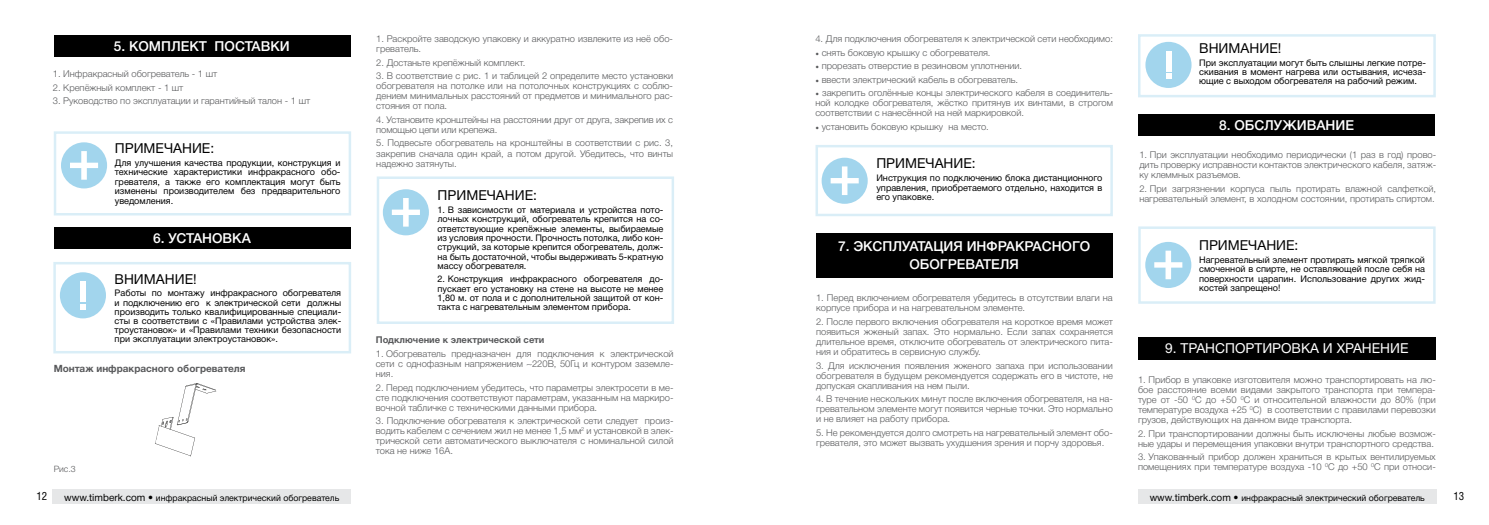
<style>
.page{position:relative;width:1489px;height:525px;background:#fff}
.page>*{position:absolute;margin:0;border:0;box-sizing:border-box;transform-origin:0 0}
.t1{font:500 13.75px/17.1px "Helvetica Neue Cyr";color:#fff;text-align:center}
.t2{font:13.75px "Helvetica Neue Cyr";color:#000}
.t3{font:13.75px "Helvetica Neue Cyr";color:#fff}
.t4{font:11.25px "Helios Cond C";color:#000}
.t5{font:700 10px "Helvetica Neue Cyr";color:#58595b}
.t6{font:300 9.38px/10px "Helvetica Neue Cyr";color:#58595b;text-align:justify}
.t7{font:700 9.38px "Helvetica Neue Cyr";color:#58595b}
.t8{font:9.12px/9.4px "Helvetica Neue Cyr";color:#000;text-align:justify}
.t9{font:8.75px "Helvetica Neue Cyr";color:#000}
.t10{font:300 8.75px "Helvetica Neue Cyr";color:#58595b}
.s1{font-family:"Minion Pro";font-weight:400}
.s2{font-size:10px}
</style>
<div class="page">
<div style="left:54px;top:35px;width:296px;height:22px;background:#000"></div>
<div style="left:54px;top:227px;width:297px;height:22px;background:#000"></div>
<div style="left:61px;top:142px;width:46px;height:46px;background:#a2d5ed;border-radius:50%"></div>
<svg style="left:70px;top:151px;width:28px;height:29px"></svg>
<div style="left:54px;top:131px;width:297px;height:84px;border:2px solid #a2d5ed"></div>
<div style="left:60px;top:272px;width:46px;height:46px;background:#a2d5ed;border-radius:50%"></div>
<div style="left:80px;top:281px;width:6px;height:21px;background:#fff"></div>
<svg style="left:80px;top:304px;width:6px;height:5px"></svg>
<div style="left:53px;top:262px;width:298px;height:91px;border:2px solid #a2d5ed"></div>
<div style="left:383px;top:189px;width:46px;height:46px;background:#a2d5ed;border-radius:50%"></div>
<svg style="left:392px;top:198px;width:28px;height:28px"></svg>
<div style="left:377px;top:176px;width:297px;height:148px;border:2px solid #a2d5ed"></div>
<div style="left:816px;top:233px;width:296px;height:44px;background:#000"></div>
<div style="left:821px;top:158px;width:46px;height:46px;background:#a2d5ed;border-radius:50%"></div>
<svg style="left:830px;top:166px;width:28px;height:29px"></svg>
<div style="left:815px;top:145px;width:297px;height:71px;border:2px solid #a2d5ed"></div>
<div style="left:1145px;top:42px;width:46px;height:46px;background:#a2d5ed;border-radius:50%"></div>
<div style="left:1165px;top:51px;width:6px;height:20px;background:#fff"></div>
<svg style="left:1166px;top:74px;width:5px;height:5px"></svg>
<div style="left:1137px;top:34px;width:298px;height:63px;border:2px solid #a2d5ed"></div>
<div style="left:1138px;top:114px;width:297px;height:22px;background:#000"></div>
<div style="left:1145px;top:242px;width:46px;height:46px;background:#a2d5ed;border-radius:50%"></div>
<svg style="left:1154px;top:250px;width:28px;height:29px"></svg>
<div style="left:1138px;top:226px;width:297px;height:77px;border:2px solid #a2d5ed"></div>
<div style="left:1137px;top:337px;width:298px;height:22px;background:#000"></div>
<svg style="left:155px;top:383px;width:61px;height:74px"></svg>
<div style="left:1137px;top:489px;width:299px;height:15px;background:#e6e7e8"></div>
<div style="left:52px;top:489px;width:299px;height:15px;background:#e6e7e8"></div>
<h1 class="t1" style="left:114px;top:38px;width:177px">5. КОМПЛЕКТ ПОСТАВКИ</h1>
<p class="t6" style="left:376px;top:34px;width:298px">1. Раскройте заводскую упаковку и аккуратно извлеките из неё обо&shy;греватель.</p>
<p class="t6" style="left:376px;top:57px;width:150px">2. Достаньте крепёжный комплект.</p>
<p class="t6" style="left:376px;top:71px;width:298px">3. В соответствие с рис. 1 и таблицей 2 определите место установки обогревателя на потолке или на потолочных конструкциях с соблю&shy;дением минимальных расстояний от предметов и минимального рас&shy;стояния от пола.</p>
<p class="t6" style="left:376px;top:115px;width:298px">4. Установите кронштейны на расстоянии друг от друга, закрепив их с помощью цепи или крепежа.</p>
<p class="t6" style="left:376px;top:138px;width:298px">5. Подвесьте обогреватель на кронштейны в соответствии с рис. 3, закрепив сначала один край, а потом другой. Убедитесь, что винты надежно затянуты.</p>
<p class="t6" style="left:53px;top:69px;width:166px">1. Инфракрасный обогреватель - 1 шт</p>
<p class="t6" style="left:53px;top:82px;width:132px">2. Крепёжный комплект - 1 шт</p>
<p class="t6" style="left:53px;top:96px;width:259px">3. Руководство по эксплуатации и гарантийный талон - 1 шт</p>
<h1 class="t2" style="left:115px;top:141px;width:101px">ПРИМЕЧАНИЕ:</h1>
<p class="t8" style="left:115px;top:158px;width:227px">Для улучшения качества продукции, конструкция и технические характеристики инфракрасного обо&shy;гревателя, а также его комплектация могут быть изменены производителем без предварительного уведомления.</p>
<h1 class="t2" style="left:437px;top:187px;width:101px">ПРИМЕЧАНИЕ:</h1>
<p class="t8" style="left:437px;top:205px;width:227px">1. В зависимости от материала и устройства пото&shy;лочных конструкций, обогреватель крепится на со&shy;ответствующие крепёжные элементы, выбираемые из условия прочности. Прочность потолка, либо кон&shy;струкций, за которые крепится обогреватель, долж&shy;на быть достаточной, чтобы выдерживать 5-кратную массу обогревателя.</p>
<p class="t8" style="left:437px;top:274px;width:227px">2. Конструкция инфракрасного обогревателя до&shy;пускает его установку на стене на высоте не менее 1,80 м. от пола и с дополнительной защитой от кон&shy;такта с нагревательным элементом прибора.</p>
<h1 class="t1" style="left:153px;top:230px;width:99px">6. УСТАНОВКА</h1>
<h1 class="t2" style="left:115px;top:271px;width:83px">ВНИМАНИЕ!</h1>
<p class="t8" style="left:115px;top:288px;width:228px">Работы по монтажу инфракрасного обогревателя и подключению его к электрической сети должны производить только квалифицированные специали&shy;сты в соответствии с «Правилами устройства элек&shy;троустановок» и «Правилами техники безопасности при эксплуатации электроустановок».</p>
<p class="t7" style="left:376px;top:335px;width:170px">Подключение к электрической сети</p>
<p class="t6" style="left:376px;top:348px;width:299px">1. Обогреватель предназначен для подключения к электрической сети с однофазным напряжением ~220В, 50Гц и контуром заземле&shy;ния.</p>
<p class="t6" style="left:376px;top:382px;width:299px">2. Перед подключением убедитесь, что параметры электросети в ме&shy;сте подключения соответствуют параметрам, указанным на маркиро&shy;вочной табличке с техническими данными прибора.</p>
<p class="t6" style="left:376px;top:415px;width:299px">3. Подключение обогревателя к электрической сети следует произ&shy;водить кабелем с сечением жил не менее 1,5 мм<sup>2</sup> и установкой в элек&shy;трической сети автоматического выключателя с номинальной силой тока не ниже 16А.</p>
<p class="t5" style="left:54px;top:362px;width:193px">Монтаж инфракрасного обогревателя</p>
<p class="t10" style="left:54px;top:463px;width:24px">Рис.3</p>
<p class="t6" style="left:815px;top:34px;width:299px">4. Для подключения обогревателя к электрической сети необходимо:</p>
<p class="t6" style="left:815px;top:47px;width:177px"><span class="s1">•</span> снять боковую крышку с обогревателя.</p>
<p class="t6" style="left:815px;top:61px;width:208px"><span class="s1">•</span> прорезать отверстие в резиновом уплотнении.</p>
<p class="t6" style="left:815px;top:75px;width:204px"><span class="s1">•</span> ввести электрический кабель в обогреватель.</p>
<p class="t6" style="left:815px;top:88px;width:299px"><span class="s1">•</span> закрепить оголённые концы электрического кабеля в соединитель&shy;ной колодке обогревателя, жёстко притянув их винтами, в строгом соответствии с нанесённой на ней маркировкой.</p>
<p class="t6" style="left:815px;top:122px;width:175px"><span class="s1">•</span> установить боковую крышку на место.</p>
<h1 class="t2" style="left:876px;top:156px;width:101px">ПРИМЕЧАНИЕ:</h1>
<p class="t8" style="left:876px;top:173px;width:227px">Инструкция по подключению блока дистанционного управления, приобретаемого отдельно, находится в его упаковке.</p>
<h1 class="t1" style="left:838px;top:238px;width:254px">7. ЭКСПЛУАТАЦИЯ ИНФРАКРАСНОГО<br>ОБОГРЕВАТЕЛЯ</h1>
<p class="t6" style="left:816px;top:293px;width:298px">1. Перед включением обогревателя убедитесь в отсутствии влаги на корпусе прибора и на нагревательном элементе.</p>
<p class="t6" style="left:816px;top:316px;width:298px">2. После первого включения обогревателя на короткое время может появиться жженый запах. Это нормально. Если запах сохраняется длительное время, отключите обогреватель от электрического пита&shy;ния и обратитесь в сервисную службу.</p>
<p class="t6" style="left:816px;top:360px;width:298px">3. Для исключения появления жженого запаха при использовании обогревателя в будущем рекомендуется содержать его в чистоте, не допуская скапливания на нем пыли.</p>
<p class="t6" style="left:816px;top:394px;width:298px">4. В течение нескольких минут после включения обогревателя, на на&shy;гревательном элементе могут появится черные точки. Это нормально и не влияет на работу прибора.</p>
<p class="t6" style="left:816px;top:427px;width:298px">5. Не рекомендуется долго смотреть на нагревательный элемент обо&shy;гревателя, это может вызвать ухудшения зрения и порчу здоровья.</p>
<h1 class="t2" style="left:1199px;top:41px;width:83px">ВНИМАНИЕ!</h1>
<p class="t8" style="left:1199px;top:58px;width:228px">При эксплуатации могут быть слышны легкие потре&shy;скивания в момент нагрева или остывания, исчеза&shy;ющие с выходом обогревателя на рабочий режим.</p>
<h1 class="t1" style="left:1219px;top:117px;width:136px">8. ОБСЛУЖИВАНИЕ</h1>
<p class="t6" style="left:1139px;top:150px;width:298px">1. При эксплуатации необходимо периодически (1 раз в год) прово&shy;дить проверку исправности контактов электрического кабеля, затяж&shy;ку клеммных разъемов.</p>
<p class="t6" style="left:1139px;top:183px;width:298px">2. При загрязнении корпуса пыль протирать влажной салфеткой, нагревательный элемент, в холодном состоянии, протирать спиртом.</p>
<h1 class="t2" style="left:1198px;top:237px;width:101px">ПРИМЕЧАНИЕ:</h1>
<p class="t8" style="left:1198px;top:255px;width:227px">Нагревательный элемент протирать мягкой тряпкой смоченной в спирте, не оставляющей после себя на поверхности царапин. Использование других жид&shy;костей запрещено!</p>
<h1 class="t3" style="left:1165px;top:341px;width:245px">9. ТРАНСПОРТИРОВКА И ХРАНЕНИЕ</h1>
<p class="t6" style="left:1137px;top:374px;width:299px">1. Прибор в упаковке изготовителя можно транспортировать на лю&shy;бое расстояние всеми видами закрытого транспорта при темпера&shy;туре от -50 <sup>0</sup>С до +50 <sup>0</sup>С и относительной влажности до 80% (при температуре воздуха +25 <sup>0</sup>С) в соответствии с правилами перевозки грузов, действующих на данном виде транспорта.</p>
<p class="t6" style="left:1137px;top:428px;width:299px">2. При транспортировании должны быть исключены любые возмож&shy;ные удары и перемещения упаковки внутри транспортного средства.</p>
<p class="t6" style="left:1137px;top:452px;width:299px">3. Упакованный прибор должен храниться в крытых вентилируемых помещениях при температуре воздуха -10 <sup>0</sup>С до +50 <sup>0</sup>С при относи-</p>
<p class="t4" style="left:37px;top:489px;width:12px">12</p>
<p class="t9" style="left:64px;top:492px;width:276px"><span class="s2">www.timberk.com •</span> инфракрасный электрический обогреватель</p>
<p class="t9" style="left:1149px;top:492px;width:276px"><span class="s2">www.timberk.com •</span> инфракрасный электрический обогреватель</p>
<p class="t4" style="left:1453px;top:489px;width:12px">13</p>
</div>
